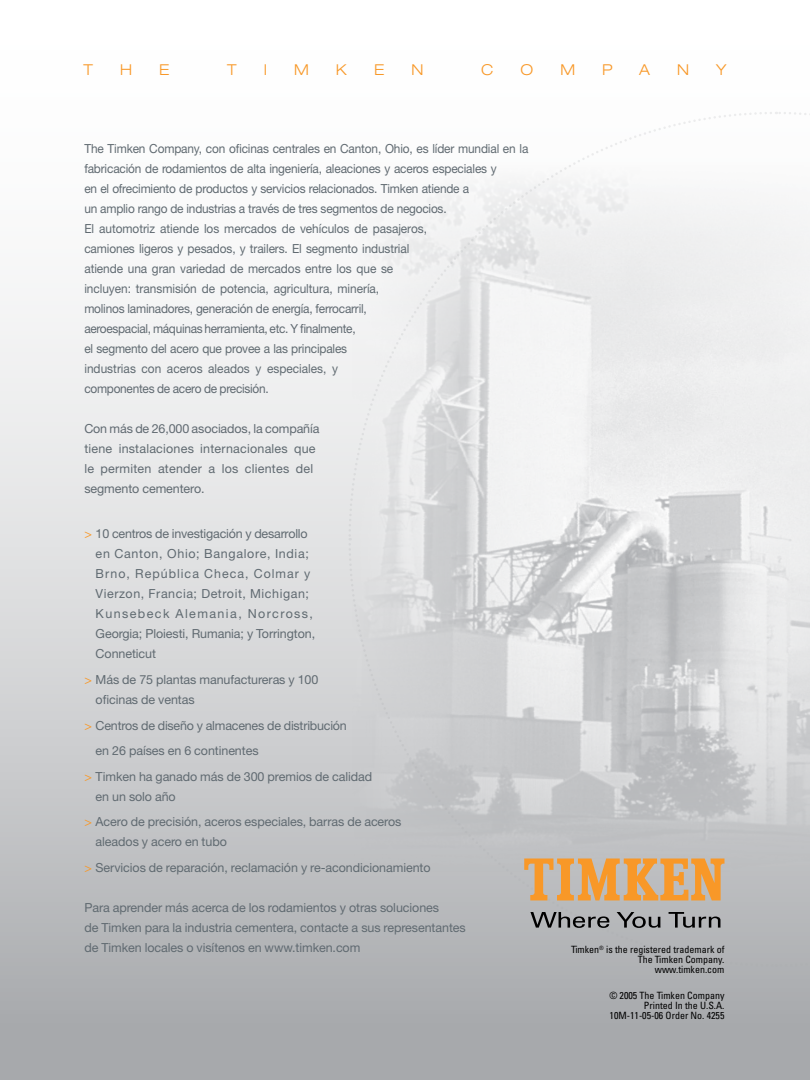
<style>
.page{position:relative;width:810px;height:1080px;background:#fff}
.page>*{position:absolute;margin:0;border:0;box-sizing:border-box;transform-origin:0 0}
.t1{font:300 expanded 15px "Helvetica Neue LT Std";color:#f89828}
.t2{font:12.5px/20px "Helvetica Neue LT Std";letter-spacing:-.005em;color:#606a71;scale:.95 1}
.t3{font:12.5px/20px "Helvetica Neue LT Std";letter-spacing:-.005em;color:#606a71}
.t4{font:12.5px/20px "Helvetica Neue LT Std";letter-spacing:.045em;color:#606a71}
.t5{font:12.5px/20px "Helvetica Neue LT Std";letter-spacing:.015em;color:#606a71}
.t6{font:condensed 10px/10px "Univers LT Std";color:#000;text-align:right}
.s1{color:#f89828}
</style>
<div class="page">
<div style="left:0;top:0;width:810px;height:1080px;background:linear-gradient(to bottom,#fff,#acaeb1)"></div>
<svg style="left:347px;top:110px;width:426px;height:429px"></svg>
<svg style="left:347px;top:542px;width:429px;height:426px;background:#c9cacc"></svg>
<svg style="left:776px;top:110px;width:34px;height:858px"></svg>
<svg style="left:530px;top:912px;width:80px;height:16px"></svg>
<svg style="left:617px;top:912px;width:43px;height:16px"></svg>
<svg style="left:669px;top:912px;width:51px;height:16px"></svg>
<svg style="left:524px;top:859px;width:200px;height:41px;background:#dda86a"></svg>
<p class="t1" style="left:84px;top:61px;width:11px">T</p>
<p class="t1" style="left:120px;top:61px;width:11px">H</p>
<p class="t1" style="left:159px;top:61px;width:12px">E</p>
<p class="t1" style="left:227px;top:61px;width:11px">T</p>
<p class="t1" style="left:264px;top:61px;width:5px">I</p>
<p class="t1" style="left:294px;top:61px;width:14px">M</p>
<p class="t1" style="left:336px;top:61px;width:13px">K</p>
<p class="t1" style="left:374px;top:61px;width:12px">E</p>
<p class="t1" style="left:411px;top:61px;width:11px">N</p>
<p class="t1" style="left:481px;top:61px;width:14px">C</p>
<p class="t1" style="left:521px;top:61px;width:35px">OMPAN</p>
<p class="t1" style="left:716px;top:61px;width:12px">Y</p>
<p class="t2" style="left:84px;top:138px;width:469px">The Timken Company, con oficinas centrales en Canton, Ohio, es líder mundial en la fabricación de rodamientos de alta ingeniería, aleaciones y aceros especiales y<br>en el ofrecimiento de productos y servicios relacionados. Timken atiende a<br>un amplio rango de industrias a través de tres segmentos de negocios.<br>El automotriz atiende los mercados de vehículos de pasajeros,<br>camiones ligeros y pesados, y trailers. El segmento industrial<br>atiende una gran variedad de mercados entre los que se<br>incluyen: transmisión de potencia, agricultura, minería,<br>molinos laminadores, generación de energía, ferrocarril,<br>aeroespacial, máquinas herramienta, etc. Y finalmente,<br>el segmento del acero que provee a las principales<br>industrias con aceros aleados y especiales, y<br>componentes de acero de precisión.</p>
<p class="t5" style="left:84px;top:418px;width:237px">Con más de 26,000 asociados, la compañía tiene instalaciones internacionales que le permiten atender a los clientes del segmento cementero.</p>
<p class="t4" style="left:96px;top:524px;width:221px;text-indent:-11px"><span class="s1">&gt;</span> 10 centros de investigación y desarrollo en Canton, Ohio; Bangalore, India; Brno, República Checa, Colmar y Vierzon, Francia; Detroit, Michigan; Kunsebeck Alemania, Norcross, Georgia; Ploiesti, Rumania; y Torrington, Conneticut</p>
<p class="t3" style="left:96px;top:669px;width:224px;text-indent:-11px"><span class="s1">&gt;</span> Más de 75 plantas manufactureras y 100 oficinas de ventas</p>
<p class="t3" style="left:84px;top:715px;width:264px"><span class="s1">&gt;</span> Centros de diseño y almacenes de distribución</p>
<p class="t3" style="left:96px;top:741px;width:164px">en 26 países en 6 continentes</p>
<p class="t3" style="left:84px;top:766px;width:289px"><span class="s1">&gt;</span> Timken ha ganado más de 300 premios de calidad</p>
<p class="t3" style="left:84px;top:783px;width:319px;line-height:25.6px;text-indent:11px">en un solo año<br><span class="s1">&gt;</span> Acero de precisión, aceros especiales, barras de aceros</p>
<p class="t3" style="left:84px;top:829px;width:348px;line-height:25.6px;text-indent:11px">aleados y acero en tubo<br><span class="s1">&gt;</span> Servicios de reparación, reclamación y re-acondicionamiento</p>
<p class="t3" style="left:84px;top:897px;width:383px">Para aprender más acerca de los rodamientos y otras soluciones<br>de Timken para la industria cementera, contacte a sus representantes de Timken locales o visítenos en www.timken.com</p>
<p class="t6" style="left:571px;top:945px;width:155px">Timken<sup>®</sup> is the registered trademark of<br>The Timken Company. www.timken.com</p>
<p class="t6" style="left:609px;top:991px;width:117px">© 2005 The Timken Company<br>Printed In the U.S.A.<br>10M-11-05-06 Order No. 4255</p>
</div>
